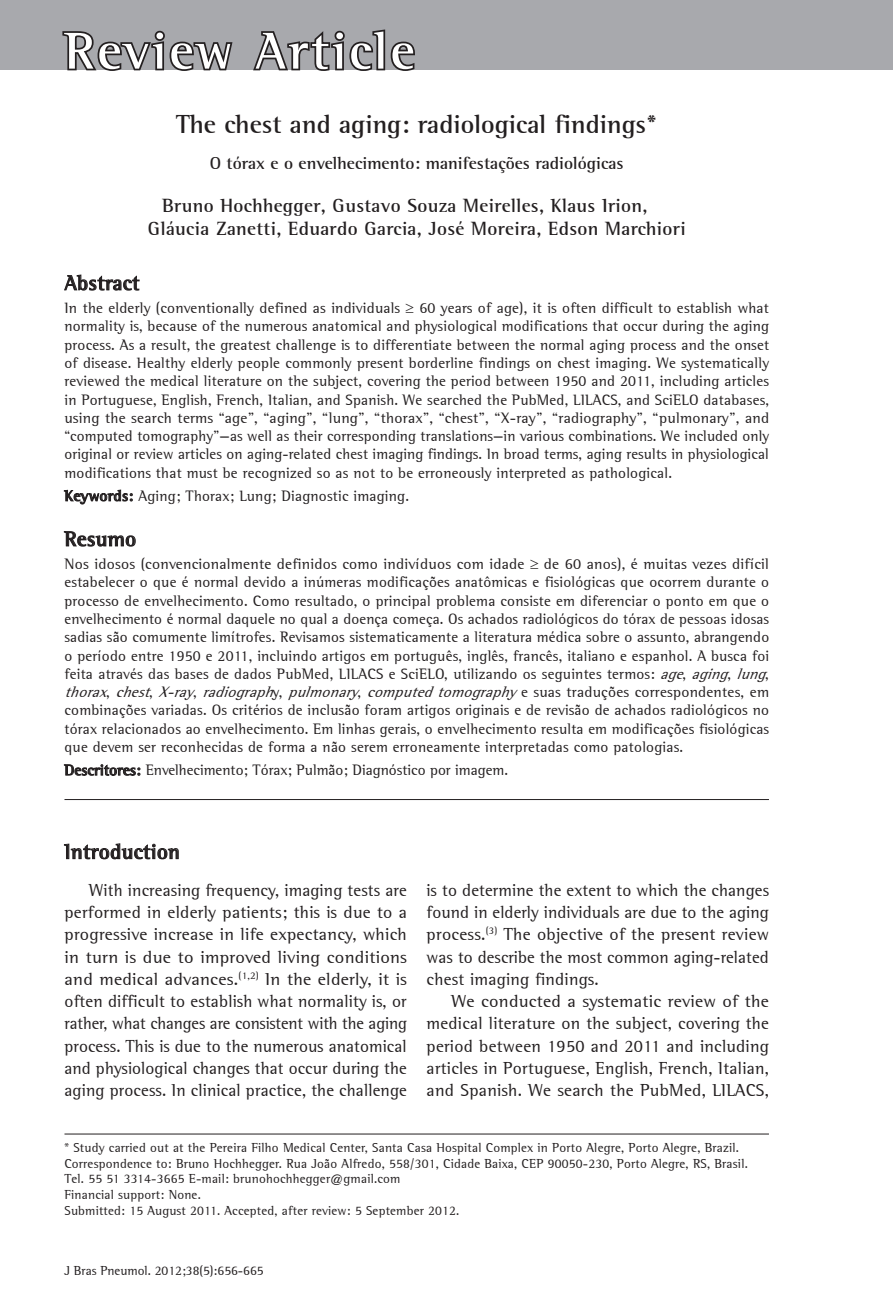
<style>
.page{position:relative;width:893px;height:1315px;background:#fff}
.page>*{position:absolute;margin:0;border:0;box-sizing:border-box;transform-origin:0 0}
.t1{font:700 52.5px "Libre Semi Serif S Si";letter-spacing:.05em;color:#fff}
.t2{font:700 26.25px "Libre Semi Serif S Si";color:#231f20}
.t3{font:700 21px "Libre Semi Serif S Si";letter-spacing:.015em;color:#231f20}
.t4{font:700 19.25px/23.1px "Libre Semi Serif S Si";letter-spacing:.015em;color:#231f20}
.t5{font:17.5px/22.2px "Libre Semi Serif S Si";letter-spacing:.01em;color:#231f20;text-align:justify}
.t6{font:17.5px/22.2px "Libre Semi Serif S Si";letter-spacing:.01em;color:#231f20;text-align:justify;scale:1.04 1}
.t7{font:700 17.5px "Libre Semi Serif S Si";color:#231f20}
.t8{font:15.22px/18.2px "Libre Semi Serif S Si";letter-spacing:.015em;color:#231f20;text-align:justify}
.t9{font:13.12px/15.8px "Libre Semi Serif S Si";letter-spacing:.015em;color:#231f20}
.s1{font-weight:700}
.s2{font-style:italic}
</style>
<div class="page">
<div style="left:0;top:0;width:893px;height:70px;background:#a8a9ad"></div>
<svg style="left:64px;top:843px;width:115px;height:16px"></svg>
<hr style="left:64px;top:799px;width:705px;height:1px;background:#231f20">
<svg style="left:65px;top:275px;width:74px;height:15px"></svg>
<svg style="left:64px;top:490px;width:69px;height:14px"></svg>
<svg style="left:64px;top:531px;width:71px;height:15px"></svg>
<svg style="left:64px;top:764px;width:76px;height:11px"></svg>
<hr style="left:64px;top:1133px;width:705px;height:1px;background:#231f20">
<svg style="left:62px;top:30px;width:171px;height:41px"></svg>
<svg style="left:253px;top:29px;width:162px;height:42px"></svg>
<h1 class="t1" style="left:64px;top:19px;width:352px">Review Article</h1>
<h2 class="t2" style="left:176px;top:108px;width:483px">The chest and aging: radiological findings*</h2>
<p class="t7" style="left:210px;top:152px;width:415px">O tórax e o envelhecimento: manifestações radiológicas</p>
<p class="t4" style="left:148px;top:194px;width:539px;text-indent:14px">Bruno Hochhegger, Gustavo Souza Meirelles, Klaus Irion,<br>Gláucia Zanetti, Eduardo Garcia, José Moreira, Edson Marchiori</p>
<h3 class="t3" style="left:64px;top:270px;width:77px">Abstract</h3>
<p class="t8" style="left:64px;top:299px;width:706px">In the elderly (conventionally defined as individuals ≥ 60 years of age), it is often difficult to establish what normality is, because of the numerous anatomical and physiological modifications that occur during the aging process. As a result, the greatest challenge is to differentiate between the normal aging process and the onset of disease. Healthy elderly people commonly present borderline findings on chest imaging. We systematically reviewed the medical literature on the subject, covering the period between 1950 and 2011, including articles in Portuguese, English, French, Italian, and Spanish. We searched the PubMed, LILACS, and SciELO databases, using the search terms “age”, “aging”, “lung”, “thorax”, “chest”, “X-ray”, “radiography”, “pulmonary”, and “computed tomography”—as well as their corresponding translations—in various combinations. We included only original or review articles on aging-related chest imaging findings. In broad terms, aging results in physiological modifications that must be recognized so as not to be erroneously interpreted as pathological.</p>
<p class="t8" style="left:64px;top:486px;width:346px"><span class="s1">Keywords:</span> Aging; Thorax; Lung; Diagnostic imaging.</p>
<h3 class="t3" style="left:64px;top:526px;width:73px">Resumo</h3>
<p class="t8" style="left:64px;top:555px;width:709px;text-align:left">Nos idosos (convencionalmente definidos como indivíduos com idade ≥ de 60 anos), é muitas vezes difícil estabelecer o que é normal devido a inúmeras modificações anatômicas e fisiológicas que ocorrem durante o processo de envelhecimento. Como resultado, o principal problema consiste em diferenciar o ponto em que o envelhecimento é normal daquele no qual a doença começa. Os achados radiológicos do tórax de pessoas idosas sadias são comumente limítrofes. Revisamos sistematicamente a literatura médica sobre o assunto, abrangendo o período entre 1950 e 2011, incluindo artigos em português, inglês, francês, italiano e espanhol. A busca foi feita através das bases de dados PubMed, LILACS e SciELO, utilizando os seguintes termos: <span class="s2">age</span>, <span class="s2">aging</span>, <span class="s2">lung</span>, <span class="s2">thorax</span>, <span class="s2">chest</span>, <span class="s2">X-ray</span>, <span class="s2">radiograph</span>y , <span class="s2">pulmonary</span>, <span class="s2">computedtomography</span> e s u a s t r a d u ç õ e s c o r r e s p o n d e n t e s , e m combinações variadas. Os critérios de inclusão foram artigos originais e de revisão de achados radiológicos no tórax relacionados ao envelhecimento. Em linhas gerais, o envelhecimento resulta em modificações fisiológicas que devem ser reconhecidas de forma a não serem erroneamente interpretadas como patologias.</p>
<p class="t8" style="left:64px;top:761px;width:445px"><span class="s1">Descritores:</span> Envelhecimento; Tórax; Pulmão; Diagnóstico por imagem.</p>
<h3 class="t3" style="left:64px;top:839px;width:117px">Introduction</h3>
<p class="t5" style="left:64px;top:878px;width:344px;text-indent:25px">With increasing frequency, imaging tests are performed in elderly patients; this is due to a progressive increase in life expectancy, which in turn is due to improved living conditions and medical advances.<sup>(1,2)</sup> In the elderly, it is often difficult to establish what normality is, or rather, what changes are consistent with the aging process. This is due to the numerous anatomical and physiological changes that occur during the aging process. In clinical practice, the challenge</p>
<p class="t5" style="left:427px;top:878px;width:344px">is to determine the extent to which the changes found in elderly individuals are due to the aging process.<sup>(3)</sup> The objective of the present review was to describe the most common aging-related chest imaging findings.</p>
<p class="t6" style="left:427px;top:990px;width:331px;text-indent:25px">We conducted a systematic review of the medical literature on the subject, covering the period between 1950 and 2011 and including articles in Portuguese, English, French, Italian, and Spanish. We search the PubMed, LILACS,</p>
<p class="t9" style="left:64px;top:1139px;width:685px">* Study carried out at the Pereira Filho Medical Center, Santa Casa Hospital Complex in Porto Alegre, Porto Alegre, Brazil.<br>Correspondence to: Bruno Hochhegger. Rua João Alfredo, 558/301, Cidade Baixa, CEP 90050-230, Porto Alegre, RS, Brasil.<br>Tel. 55 51 3314-3665 E-mail: brunohochhegger@gmail.com<br>Financial support: None.<br>Submitted: 15 August 2011. Accepted, after review: 5 September 2012.</p>
<p class="t9" style="left:64px;top:1263px;width:201px">J Bras Pneumol. 2012;38(5):656-665</p>
</div>
